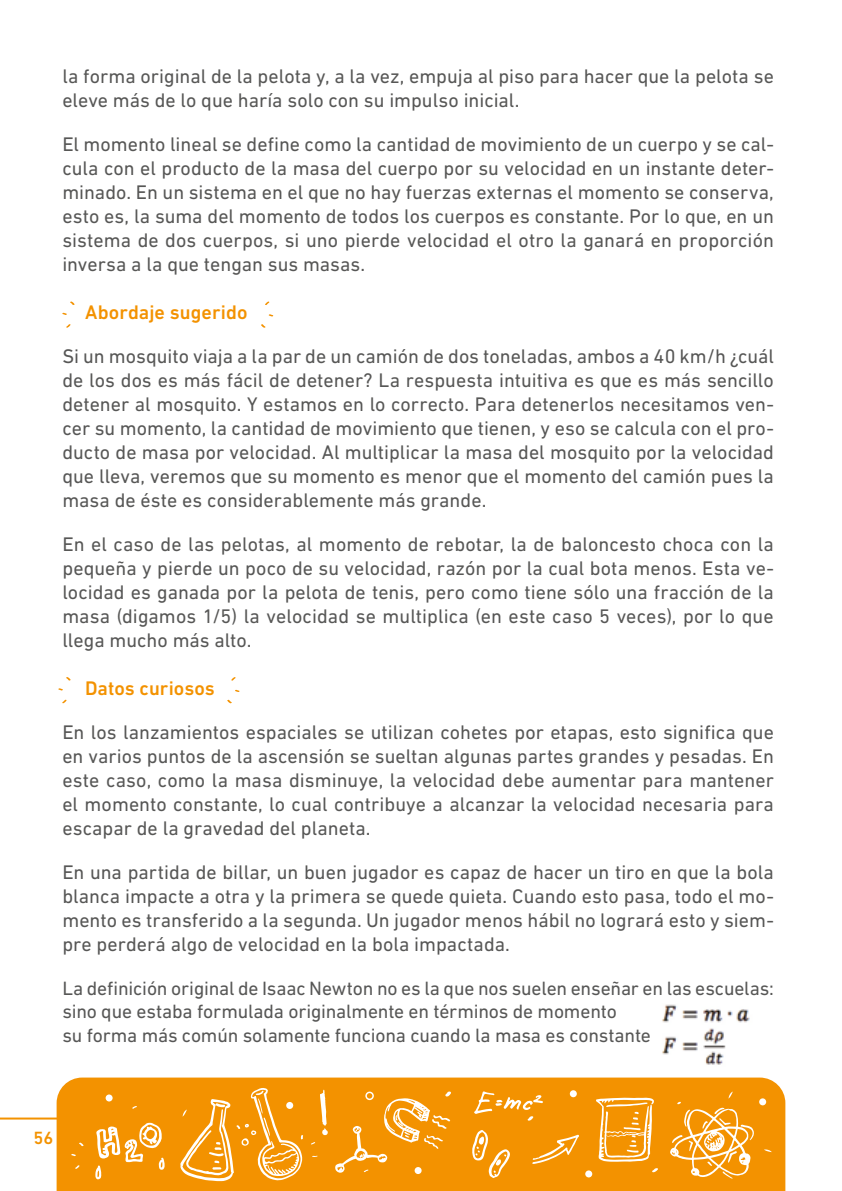
<style>
.page{position:relative;width:842px;height:1191px;background:#fff}
.page>*{position:absolute;margin:0;border:0;box-sizing:border-box;transform-origin:0 0}
.t1{font:20px/24px "DIN Next LT Pro";color:#575756;text-align:justify}
.t2{font:500 20px "DIN Next LT Pro";letter-spacing:.005em;color:#f39200}
.t3{font:19.6px/23.6px "DIN Next LT Pro";letter-spacing:-.01em;color:#575756}
.t4{font:500 18px "DIN Next LT Pro";color:#f39200}
</style>
<div class="page">
<div style="left:57px;top:1077px;width:728px;height:114px;background:#f39200"></div>
<div style="left:585px;top:1170px;width:7px;height:7px;background:#fff;border-radius:50%"></div>
<div style="left:570px;top:1090px;width:7px;height:7px;background:#fff;border-radius:50%"></div>
<div style="left:106px;top:1094px;width:7px;height:7px;background:#fff;border-radius:50%"></div>
<div style="left:759px;top:1098px;width:7px;height:7px;background:#fff;border-radius:50%"></div>
<svg style="left:75px;top:1165px;width:5px;height:4px"></svg>
<svg style="left:71px;top:1153px;width:6px;height:3px"></svg>
<svg style="left:79px;top:1142px;width:5px;height:4px"></svg>
<svg style="left:311px;top:1141px;width:5px;height:3px"></svg>
<svg style="left:312px;top:1155px;width:6px;height:2px"></svg>
<svg style="left:132px;top:1106px;width:5px;height:3px"></svg>
<svg style="left:764px;top:1149px;width:8px;height:3px"></svg>
<svg style="left:652px;top:1168px;width:6px;height:4px"></svg>
<svg style="left:532px;top:1134px;width:47px;height:30px"></svg>
<svg style="left:335px;top:1090px;width:117px;height:83px;background:#f49f1f"></svg>
<svg style="left:596px;top:1097px;width:58px;height:64px;background:#f5ae42"></svg>
<svg style="left:472px;top:1129px;width:38px;height:49px;background:#f5a733"></svg>
<svg style="left:670px;top:1091px;width:84px;height:87px;background:#f5a835"></svg>
<svg style="left:320px;top:1089px;width:8px;height:46px"></svg>
<svg style="left:474px;top:1091px;width:69px;height:29px;background:#f4a32a"></svg>
<svg style="left:180px;top:1087px;width:123px;height:94px;background:#f4a42b"></svg>
<svg style="left:95px;top:1122px;width:70px;height:57px"></svg>
<hr style="left:0;top:1117px;width:58px;height:2px;background:#f39200">
<svg style="left:66px;top:324px;width:5px;height:4px"></svg>
<svg style="left:70px;top:301px;width:5px;height:4px"></svg>
<svg style="left:265px;top:301px;width:4px;height:4px"></svg>
<svg style="left:261px;top:324px;width:5px;height:4px"></svg>
<svg style="left:58px;top:688px;width:5px;height:3px"></svg>
<svg style="left:66px;top:677px;width:5px;height:4px"></svg>
<svg style="left:231px;top:677px;width:5px;height:4px"></svg>
<svg style="left:227px;top:699px;width:5px;height:4px"></svg>
<img style="left:662px;top:1004px;width:88px;height:61px">
<p class="t1" style="left:62px;top:64px;width:713px">la forma original de la pelota y, a la vez, empuja al piso para hacer que la pelota se eleve más de lo que haría solo con su impulso inicial.</p>
<p class="t1" style="left:62px;top:132px;width:713px">El momento lineal se define como la cantidad de movimiento de un cuerpo y se cal&shy;cula con el producto de la masa del cuerpo por su velocidad en un instante deter&shy;minado. En un sistema en el que no hay fuerzas externas el momento se conserva, esto es, la suma del momento de todos los cuerpos es constante. Por lo que, en un sistema de dos cuerpos, si uno pierde velocidad el otro la ganará en proporción inversa a la que tengan sus masas.</p>
<p class="t2" style="left:85px;top:301px;width:164px">Abordaje sugerido</p>
<p class="t1" style="left:62px;top:344px;width:713px">Si un mosquito viaja a la par de un camión de dos toneladas, ambos a 40 km/h ¿cuál de los dos es más fácil de detener? La respuesta intuitiva es que es más sencillo detener al mosquito. Y estamos en lo correcto. Para detenerlos necesitamos ven&shy;cer su momento, la cantidad de movimiento que tienen, y eso se calcula con el pro&shy;ducto de masa por velocidad. Al multiplicar la masa del mosquito por la velocidad que lleva, veremos que su momento es menor que el momento del camión pues la masa de éste es considerablemente más grande.</p>
<p class="t1" style="left:62px;top:532px;width:713px">En el caso de las pelotas, al momento de rebotar, la de baloncesto choca con la pequeña y pierde un poco de su velocidad, razón por la cual bota menos. Esta ve&shy;locidad es ganada por la pelota de tenis, pero como tiene sólo una fracción de la masa (digamos 1/5) la velocidad se multiplica (en este caso 5 veces), por lo que llega mucho más alto.</p>
<p class="t2" style="left:85px;top:677px;width:131px">Datos curiosos</p>
<p class="t1" style="left:62px;top:720px;width:713px">En los lanzamientos espaciales se utilizan cohetes por etapas, esto significa que en varios puntos de la ascensión se sueltan algunas partes grandes y pesadas. En este caso, como la masa disminuye, la velocidad debe aumentar para mantener el momento constante, lo cual contribuye a alcanzar la velocidad necesaria para escapar de la gravedad del planeta.</p>
<p class="t1" style="left:62px;top:860px;width:713px">En una partida de billar, un buen jugador es capaz de hacer un tiro en que la bola blanca impacte a otra y la primera se quede quieta. Cuando esto pasa, todo el mo&shy;mento es transferido a la segunda. Un jugador menos hábil no logrará esto y siem&shy;pre perderá algo de velocidad en la bola impactada.</p>
<p class="t3" style="left:62px;top:976px;width:713px">La definición original de Isaac Newton no es la que nos suelen enseñar en las escuelas: sino que estaba formulada originalmente en términos de momento<br>su forma más común solamente funciona cuando la masa es constante</p>
<p class="t4" style="left:34px;top:1127px;width:21px">56</p>
</div>
